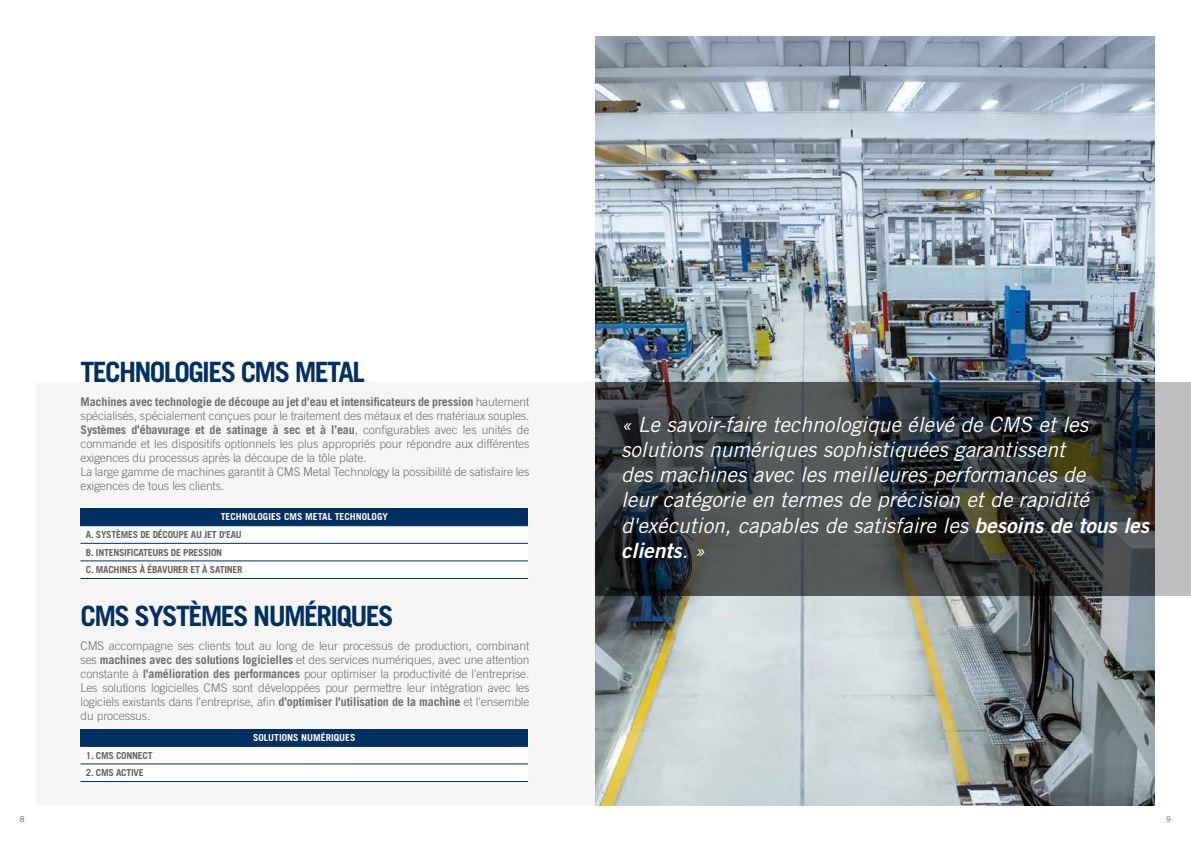
<style>
.page{position:relative;width:1191px;height:842px;background:#fff}
.page>*{position:absolute;margin:0;border:0;box-sizing:border-box;transform-origin:0 0}
.t1{font:700 28px "Trade Gothic LT Std";letter-spacing:-.06em;color:#003063}
.t2{font:italic 21px/25.2px "Trade Gothic LT Std";color:#fff}
.t3{font:21px "Trade Gothic LT Std Bd 2 Obl";color:#fff}
.t4{font:300 12px/14px "Trade Gothic LT Std";letter-spacing:-.01em;color:#706f6f}
.t5{font:700 9.7px/17.6px "Trade Gothic LT Std";letter-spacing:-.025em;color:#646363}
.t6{font:700 9.7px "Trade Gothic LT Std";color:#fff}
.t7{font:8px "Trade Gothic LT Std";color:#646363}
.s1{font-weight:700}
.s2{font-family:"Trade Gothic LT Std Bd 2 Obl";font-style:normal}
.s3{font-family:"Trade Gothic LT Std";font-style:italic}
</style>
<div class="page">
<img style="left:595px;top:261px;width:560px;height:545px">
<div style="left:1155px;top:382px;width:36px;height:214px;background:#bebebe"></div>
<svg style="left:595px;top:382px;width:560px;height:214px;background:#383d3f"></svg>
<svg style="left:595px;top:36px;width:560px;height:225px;background:#a5b3c1"></svg>
<div style="left:36px;top:382px;width:559px;height:424px;background:#f6f6f6"></div>
<div style="left:80px;top:508px;width:448px;height:18px;background:#003063"></div>
<svg style="left:80px;top:542px;width:448px;height:19px"></svg>
<hr style="left:80px;top:526px;width:448px;height:1px;background:#003063">
<hr style="left:80px;top:543px;width:448px;height:1px;background:#003063">
<hr style="left:80px;top:561px;width:448px;height:1px;background:#003063">
<hr style="left:80px;top:578px;width:448px;height:1px;background:#003063">
<div style="left:80px;top:729px;width:448px;height:17px;background:#003063"></div>
<svg style="left:80px;top:763px;width:448px;height:1px"></svg>
<hr style="left:80px;top:746px;width:448px;height:1px;background:#003063">
<hr style="left:80px;top:764px;width:448px;height:1px;background:#003063">
<hr style="left:80px;top:781px;width:448px;height:1px;background:#003063">
<h1 class="t1" style="left:80px;top:355px;width:286px">TECHNOLOGIES CMS METAL</h1>
<p class="t4" style="left:80px;top:394px;width:450px"><span class="s1">Machines avec technologie de découpe au jet d'eau et intensificateurs de pression</span> hautement spécialisés, spécialement conçues pour le traitement des métaux et des matériaux souples.<br><span class="s1">Systèmes d'ébavurage et de satinage à sec et à l’eau</span>, configurables avec les unités de commande et les dispositifs optionnels les plus appropriés pour répondre aux différentes exigences du processus après la découpe de la tôle plate.<br>La large gamme de machines garantit à CMS Metal Technology la possibilité de satisfaire les exigences de tous les clients.</p>
<p class="t6" style="left:221px;top:511px;width:169px">TECHNOLOGIES CMS METAL TECHNOLOGY</p>
<p class="t5" style="left:86px;top:526px;width:158px">A. SYSTÈMES DE DÉCOUPE AU JET D'EAU<br>B. INTENSIFICATEURS DE PRESSION<br>C. MACHINES À ÉBAVURER ET À SATINER</p>
<h1 class="t1" style="left:80px;top:599px;width:315px">CMS SYSTÈMES NUMÉRIQUES</h1>
<p class="t4" style="left:80px;top:638px;width:450px;text-align:justify">CMS accompagne ses clients tout au long de leur processus de production, combinant ses <span class="s1">machines avec des solutions logicielles</span> et des services numériques, avec une attention constante à <span class="s1">l'amélioration des performances</span> pour optimiser la productivité de l'entreprise.<br>Les solutions logicielles CMS sont développées pour permettre leur intégration avec les logiciels existants dans l'entreprise, afin <span class="s1">d'optimiser l'utilisation de la machine</span> et l'ensemble du processus.</p>
<p class="t5" style="left:86px;top:746px;width:68px">1. CMS CONNECT</p>
<p class="t5" style="left:86px;top:764px;width:59px">2. CMS ACTIVE</p>
<p class="t6" style="left:253px;top:732px;width:104px">SOLUTIONS NUMÉRIQUES</p>
<p class="t2" style="left:621px;top:412px;width:529px">« Le savoir-faire technologique élevé de CMS et les solutions numériques sophistiquées garantissent<br>des machines avec les meilleures performances de<br>leur catégorie en termes de précision et de rapidité d'exécution, capables de satisfaire les <span class="s2">besoins de tous les</span></p>
<h2 class="t3" style="left:621px;top:537px;width:85px">clients<span class="s3">. »</span></h2>
<p class="t7" style="left:20px;top:814px;width:6px">8</p>
<p class="t7" style="left:1166px;top:814px;width:6px">9</p>
</div>
